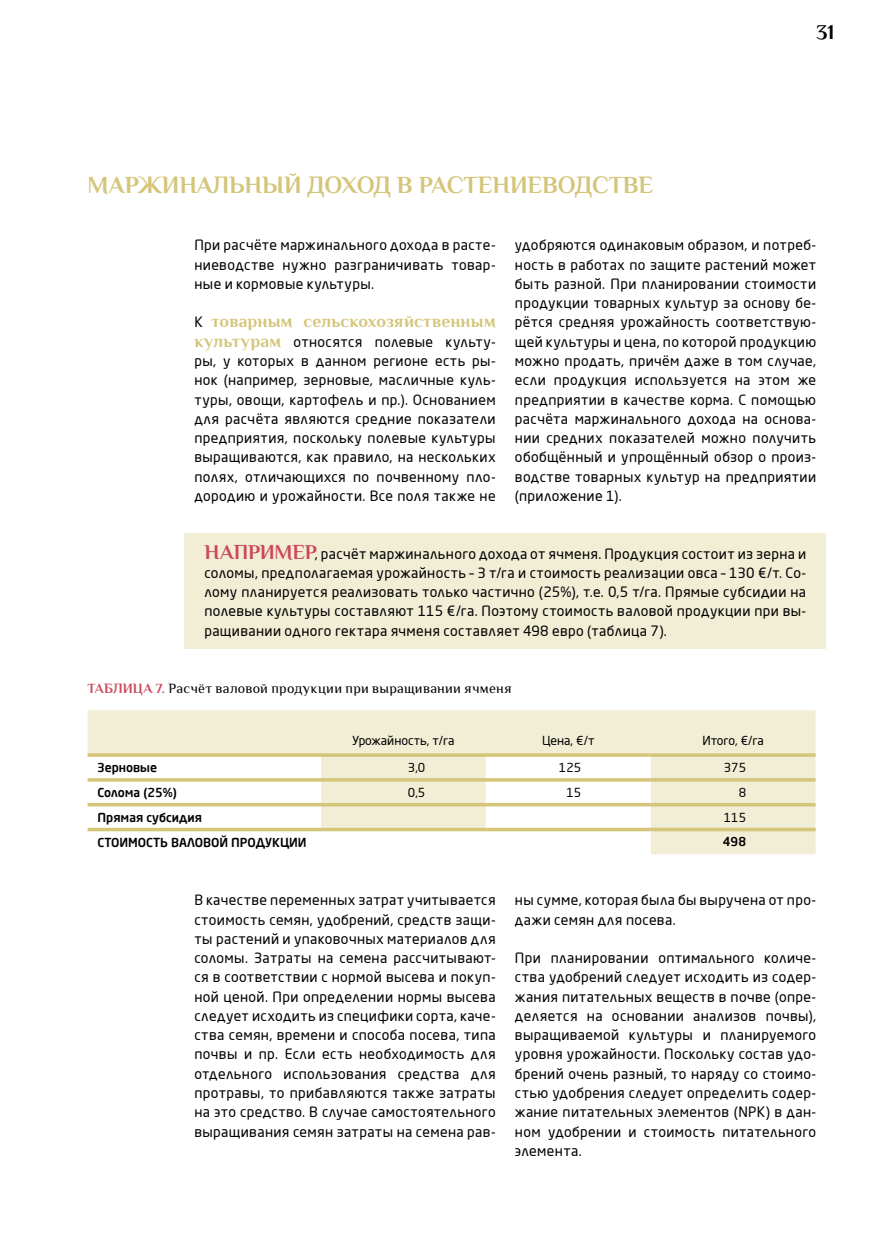
<style>
.page{position:relative;width:874px;height:1241px;background:#fff}
.page>*{position:absolute;margin:0;border:0;box-sizing:border-box;transform-origin:0 0}
.t1{font:700 24.5px "Philosopher";color:#d4c579}
.t2{font:700 21px "Philosopher";color:#000}
.t3{font:700 17.5px "Philosopher";letter-spacing:.005em;color:#d4c579}
.t4{font:14px/19.2px "Neo Sans Pro";letter-spacing:.025em;color:#000;text-align:justify}
.t5{font:14px "Philosopher";letter-spacing:.02em;color:#000}
.t6{font:500 12.25px "Neo Sans Pro";color:#000}
.t7{font:12.25px "Neo Sans Pro";color:#000}
.s1{font-family:"Neo Sans Pro";font-weight:400;font-size:14px;color:#000}
.s2{font-family:"Philosopher";font-weight:700;font-size:17.5px;color:#d4c579}
.s3{font-family:"Philosopher";font-weight:700;font-size:21px;color:#cb4959}
.s4{font-weight:700;color:#cb4959}
</style>
<div class="page">
<div style="left:184px;top:533px;width:641px;height:115px;background:#f2eed6"></div>
<svg style="left:88px;top:710px;width:727px;height:144px"></svg>
<hr style="left:88px;top:778px;width:233px;height:3px;background:#d4c579">
<hr style="left:321px;top:778px;width:164px;height:3px;background:#d4c579">
<hr style="left:485px;top:778px;width:165px;height:3px;background:#d4c579">
<hr style="left:650px;top:778px;width:165px;height:3px;background:#d4c579">
<svg style="left:88px;top:802px;width:233px;height:4px"></svg>
<svg style="left:321px;top:802px;width:164px;height:4px"></svg>
<svg style="left:485px;top:802px;width:165px;height:4px"></svg>
<svg style="left:650px;top:802px;width:165px;height:4px"></svg>
<svg style="left:88px;top:827px;width:233px;height:4px"></svg>
<svg style="left:321px;top:827px;width:164px;height:4px"></svg>
<svg style="left:485px;top:827px;width:165px;height:4px"></svg>
<svg style="left:650px;top:827px;width:165px;height:4px"></svg>
<hr style="left:88px;top:753px;width:233px;height:3px;background:#d4c579">
<hr style="left:321px;top:753px;width:164px;height:3px;background:#d4c579">
<hr style="left:485px;top:753px;width:165px;height:3px;background:#d4c579">
<hr style="left:650px;top:753px;width:165px;height:3px;background:#d4c579">
<h1 class="t1" style="left:88px;top:168px;width:567px">МАРЖИНАЛЬНЫЙ ДОХОД В РАСТЕНИЕВОДСТВЕ</h1>
<h2 class="t2" style="left:815px;top:18px;width:20px">31</h2>
<p class="t4" style="left:194px;top:235px;width:302px">При расчёте маржинального дохода в расте&shy;ниеводстве нужно разграничивать товар&shy;ные и кормовые культуры.</p>
<p class="t3" style="left:194px;top:310px;width:302px"><span class="s1">К</span> товарным сельскохозяйственным</p>
<p class="t4" style="left:194px;top:332px;width:302px"><span class="s2">культурам</span> относятся полевые культу&shy;ры, у которых в данном регионе есть ры&shy;нок (например, зерновые, масличные куль&shy;туры, овощи, картофель и пр.). Основанием для расчёта являются средние показатели предприятия, поскольку полевые культуры выращиваются, как правило, на нескольких полях, отличающихся по почвенному пло&shy;дородию и урожайности. Все поля также не</p>
<p class="t4" style="left:514px;top:235px;width:302px">удобряются одинаковым образом, и потреб&shy;ность в работах по защите растений может быть разной. При планировании стоимости продукции товарных культур за основу бе&shy;рётся средняя урожайность соответствую&shy;щей культуры и цена, по которой продукцию можно продать, причём даже в том случае, если продукция используется на этом же предприятии в качестве корма. С помощью расчёта маржинального дохода на основа&shy;нии средних показателей можно получить обобщённый и упрощённый обзор о произ&shy;водстве товарных культур на предприятии (приложение 1).</p>
<p class="t4" style="left:204px;top:543px;width:603px"><span class="s3">НАПРИМЕР</span>, расчёт маржинального дохода от ячменя. Продукция состоит из зерна и соломы, предполагаемая урожайность – 3 т/га и стоимость реализации овса – 130 €/т. Со&shy;лому планируется реализовать только частично (25%), т.е. 0,5 т/га. Прямые субсидии на полевые культуры составляют 115 €/га. Поэтому стоимость валовой продукции при вы&shy;ращивании одного гектара ячменя составляет 498 евро (таблица 7).</p>
<p class="t5" style="left:88px;top:679px;width:425px"><span class="s4">ТАБЛИЦА 7.</span> Расчёт валовой продукции при выращивании ячменя</p>
<p class="t7" style="left:352px;top:733px;width:104px">Урожайность, т/га</p>
<p class="t7" style="left:542px;top:733px;width:54px">Цена, €/т</p>
<p class="t7" style="left:702px;top:733px;width:63px">Итого, €/га</p>
<p class="t6" style="left:97px;top:760px;width:61px">Зерновые</p>
<p class="t7" style="left:408px;top:760px;width:19px">3,0</p>
<p class="t7" style="left:558px;top:760px;width:24px">125</p>
<p class="t7" style="left:723px;top:760px;width:24px">375</p>
<p class="t6" style="left:97px;top:784px;width:81px">Солома (25%)</p>
<p class="t7" style="left:408px;top:785px;width:19px">0,5</p>
<p class="t7" style="left:566px;top:785px;width:16px">15</p>
<p class="t7" style="left:738px;top:785px;width:9px">8</p>
<p class="t6" style="left:97px;top:809px;width:106px">Прямая субсидия</p>
<p class="t7" style="left:723px;top:810px;width:24px">115</p>
<p class="t6" style="left:97px;top:834px;width:210px">СТОИМОСТЬ ВАЛОВОЙ ПРОДУКЦИИ</p>
<p class="t6" style="left:722px;top:834px;width:25px">498</p>
<p class="t4" style="left:194px;top:890px;width:302px">В качестве переменных затрат учитывается стоимость семян, удобрений, средств защи&shy;ты растений и упаковочных материалов для соломы. Затраты на семена рассчитывают&shy;ся в соответствии с нормой высева и покуп&shy;ной ценой. При определении нормы высева следует исходить из специфики сорта, каче&shy;ства семян, времени и способа посева, типа почвы и пр. Если есть необходимость для отдельного использования средства для протравы, то прибавляются также затраты на это средство. В случае самостоятельного выращивания семян затраты на семена рав-</p>
<p class="t4" style="left:514px;top:890px;width:302px">ны сумме, которая была бы выручена от про&shy;дажи семян для посева.</p>
<p class="t4" style="left:514px;top:948px;width:302px">При планировании оптимального количе&shy;ства удобрений следует исходить из содер&shy;жания питательных веществ в почве (опре&shy;деляется на основании анализов почвы), выращиваемой культуры и планируемого уровня урожайности. Поскольку состав удо&shy;брений очень разный, то наряду со стоимо&shy;стью удобрения следует определить содер&shy;жание питательных элементов (NPK) в дан&shy;ном удобрении и стоимость питательного элемента.</p>
</div>
